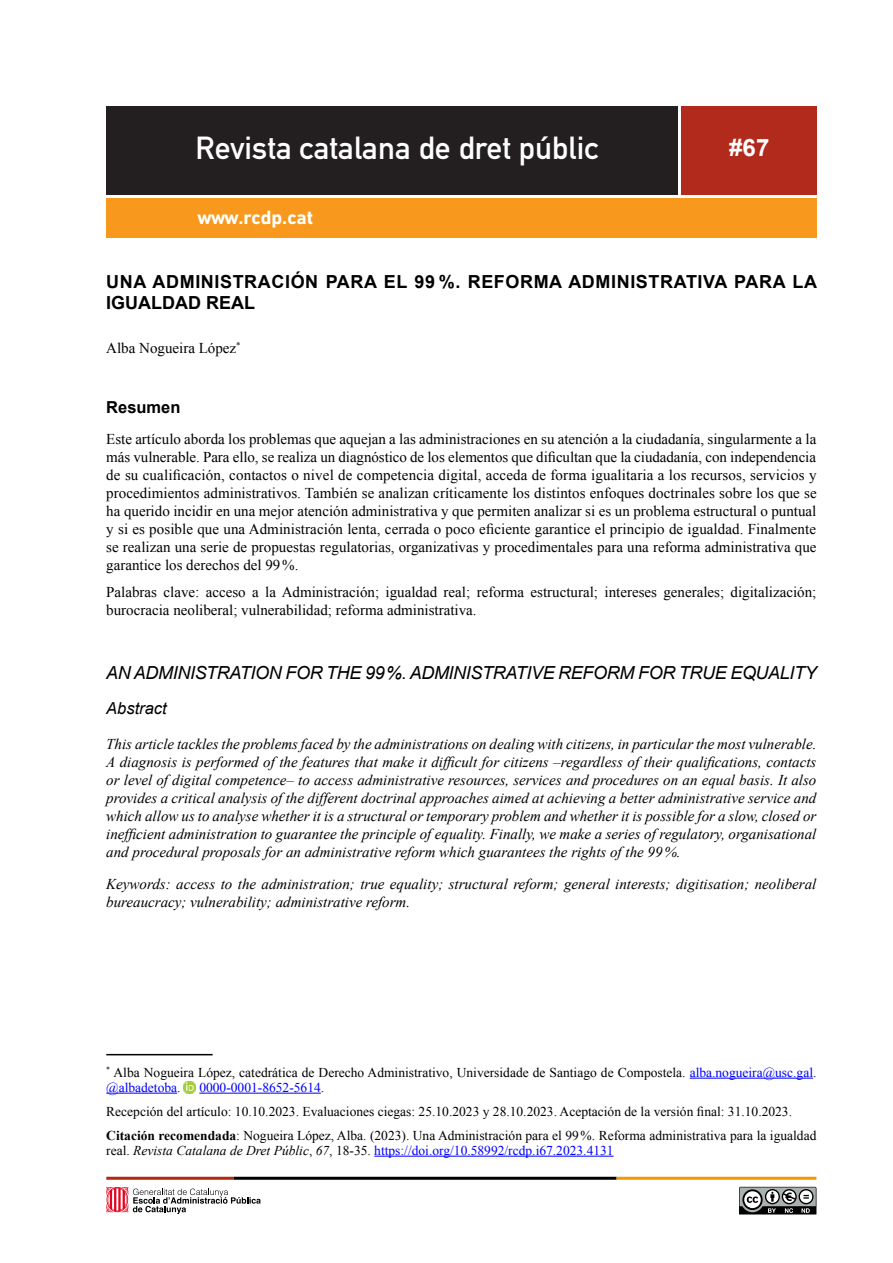
<style>
.page{position:relative;width:893px;height:1263px;background:#fff}
.page>*{position:absolute;margin:0;border:0;box-sizing:border-box;transform-origin:0 0}
.t1{font:700 31.5px "DIN Alternate";color:#fff}
.t2{font:700 24px "Arial";color:#fff}
.t3{font:700 19.5px "DIN Next LT Pro";letter-spacing:-.01em;color:#fff}
.Títol_article_es{font:700 18px/21px "Arial";letter-spacing:.035em;color:#000}
.Títol_article_2a_lle{font:italic 18px "Arial";letter-spacing:-.02em;color:#000}
.abstrat_2a_llengua_e{font:italic 16.5px "Arial";color:#000}
.resum_es{font:700 16.5px "Arial";color:#000}
.cos_resum_original_e{font:15px/18px "Times New Roman";color:#000;text-align:justify}
.text_abstract_2a_lle{font:italic 15px/18px "Times New Roman";color:#000;text-align:justify}
.paraules_clau_es{font:15px/18px "Times New Roman";color:#000}
.paraules_clau_2a_lle{font:italic 15px/18px "Times New Roman";color:#000}
.nom_de_l_autor_es{font:15px "Times New Roman";color:#000}
.nota_a_peu_de_pàgina{font:13.5px/15px "Times New Roman";color:#000}
.nota_a_peu_de_pàgina-2{font:13.5px "Times New Roman";color:#00f}
.s1{color:#00f}
.s2{color:#000}
.s3{font-weight:700}
.s4{font-style:italic}
</style>
<div class="page">
<div style="left:106px;top:106px;width:572px;height:88px;background:#231f20"></div>
<div style="left:106px;top:198px;width:710px;height:40px;background:#f8991d"></div>
<div style="left:681px;top:106px;width:135px;height:88px;background:#b12a1c"></div>
<hr style="left:106px;top:1177px;width:128px;height:3px;background:#b02811">
<hr style="left:234px;top:1177px;width:383px;height:3px;background:#000">
<hr style="left:617px;top:1177px;width:199px;height:3px;background:#f49800">
<svg style="left:106px;top:1187px;width:155px;height:27px"></svg>
<svg style="left:739px;top:1187px;width:77px;height:27px"></svg>
<hr style="left:106px;top:1054px;width:107px;height:1px;background:#000">
<hr style="left:690px;top:1078px;width:123px;height:1px;background:#00f">
<hr style="left:106px;top:1093px;width:71px;height:1px;background:#00f">
<hr style="left:199px;top:1093px;width:122px;height:1px;background:#00f">
<hr style="left:374px;top:1156px;width:240px;height:1px;background:#00f">
<svg style="left:184px;top:1082px;width:12px;height:12px"></svg>
<h1 class="t1" style="left:196px;top:124px;width:404px">Revista catalana de dret públic</h1>
<h2 class="t2" style="left:729px;top:131px;width:42px">#67</h2>
<h3 class="t3" style="left:197px;top:206px;width:117px">www.rcdp.cat</h3>
<h1 class="Títol_article_es" style="left:106px;top:272px;width:712px">UNA ADMINISTRACIÓN PARA EL 99 %. REFORMA ADMINISTRATIVA PARA LA<br>IGUALDAD REAL</h1>
<p class="nom_de_l_autor_es" style="left:106px;top:338px;width:136px">Alba Nogueira López<sup>*</sup></p>
<h1 class="resum_es" style="left:106px;top:396px;width:76px">Resumen</h1>
<p class="cos_resum_original_e" style="left:106px;top:430px;width:712px">Este artículo aborda los problemas que aquejan a las administraciones en su atención a la ciudadanía, singularmente a la más vulnerable. Para ello, se realiza un diagnóstico de los elementos que dificultan que la ciudadanía, con independencia de su cualificación, contactos o nivel de competencia digital, acceda de forma igualitaria a los recursos, servicios y procedimientos administrativos. También se analizan críticamente los distintos enfoques doctrinales sobre los que se ha querido incidir en una mejor atención administrativa y que permiten analizar si es un problema estructural o puntual y si es posible que una Administración lenta, cerrada o poco eficiente garantice el principio de igualdad. Finalmente se realizan una serie de propuestas regulatorias, organizativas y procedimentales para una reforma administrativa que garantice los derechos del 99%.</p>
<p class="paraules_clau_es" style="left:106px;top:583px;width:712px">Palabras clave: acceso a la Administración; igualdad real; reforma estructural; intereses generales; digitalización; burocracia neoliberal; vulnerabilidad; reforma administrativa.</p>
<h1 class="Títol_article_2a_lle" style="left:106px;top:661px;width:712px">AN ADMINISTRATION FOR THE 99%. ADMINISTRATIVE REFORM FOR TRUE EQUALITY</h1>
<p class="abstrat_2a_llengua_e" style="left:106px;top:698px;width:62px">Abstract</p>
<p class="text_abstract_2a_lle" style="left:106px;top:735px;width:712px">This article tackles the problems faced by the administrations on dealing with citizens, in particular the most vulnerable.<br>A diagnosis is performed of the features that make it difficult for citizens –regardless of their qualifications, contacts or level of digital competence– to access administrative resources, services and procedures on an equal basis. It also provides a critical analysis of the different doctrinal approaches aimed at achieving a better administrative service and which allow us to analyse whether it is a structural or temporary problem and whether it is possible for a slow, closed or inefficient administration to guarantee the principle of equality. Finally, we make a series of regulatory, organisational and procedural proposals for an administrative reform which guarantees the rights of the 99%.</p>
<p class="paraules_clau_2a_lle" style="left:106px;top:874px;width:712px">Keywords: access to the administration; true equality; structural reform; general interests; digitisation; neoliberal bureaucracy; vulnerability; administrative reform.</p>
<p class="nota_a_peu_de_pàgina" style="left:106px;top:1064px;width:712px"><sup>*</sup> Alba Nogueira López, catedrática de Derecho Administrativo, Universidade de Santiago de Compostela. <span class="s1">alba.nogueira@usc.gal</span>. <span class="s1">@albadetoba</span>.</p>
<p class="nota_a_peu_de_pàgina-2" style="left:199px;top:1078px;width:126px">0000-0001-8652-5614<span class="s2">.</span></p>
<p class="nota_a_peu_de_pàgina" style="left:106px;top:1103px;width:687px">Recepción del artículo: 10.10.2023. Evaluaciones ciegas: 25.10.2023 y 28.10.2023. Aceptación de la versión final: 31.10.2023.</p>
<p class="nota_a_peu_de_pàgina" style="left:106px;top:1127px;width:712px"><span class="s3">Citación recomendada</span>: Nogueira López, Alba. (2023). Una Administración para el 99%. Reforma administrativa para la igualdad real. <span class="s4">Revista Catalana de Dret Públic</span>, <span class="s4">67</span>, 18-35. <span class="s1">https://doi.org/10.58992/rcdp.i67.2023.4131</span></p>
</div>
